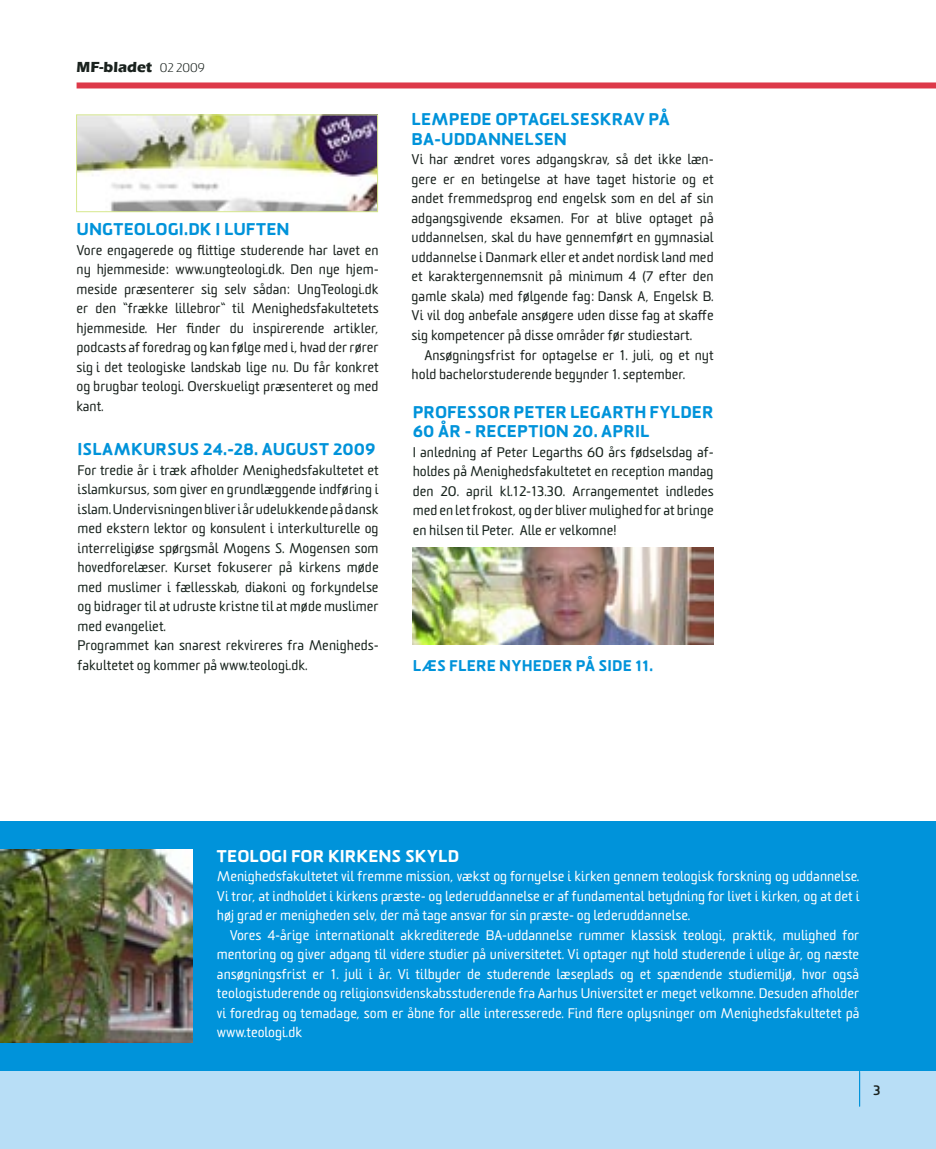
<style>
.page{position:relative;width:936px;height:1149px;background:#fff}
.page>*{position:absolute;margin:0;border:0;box-sizing:border-box;transform-origin:0 0}
.mellemrubrik{font:900 16.5px/19.5px "Sommet Rounded";letter-spacing:.005em;color:#0093da}
.mellemrubrik-2{font:900 16.5px "Sommet Rounded";letter-spacing:.005em;color:#fff}
.mellemrubrik_lille{font:900 15px "Sommet Rounded";letter-spacing:.005em;color:#0093da}
.Sentens{font:700 15px "Eras ITC";color:#1a221e}
.Brød_1__linie{font:13.5px/19.5px "Sommet Rounded";color:#1a221e;text-align:justify}
.Brød_1__linie-2{font:13.5px/19.5px "Sommet Rounded";color:#fff;text-align:justify}
.Brød_1__linie-3{font:13.5px/19.5px "Sommet Rounded";color:#17231d;text-align:justify}
.BRødtekst{font:13.5px/19.5px "Sommet Rounded";color:#1a221e}
.Brød_1__linie-4{font:700 13.5px "Sommet Rounded";color:#1a221e}
.s1{font-family:"Sommet Rounded";font-weight:300;font-size:12px}
.s2{color:#1a221e}
</style>
<div class="page">
<div style="left:0;top:853px;width:935px;height:295px;background:#b8def6"></div>
<div style="left:0;top:821px;width:935px;height:249px;background:#0093da"></div>
<img style="left:412px;top:547px;width:301px;height:97px">
<div style="left:77px;top:82px;width:858px;height:6px;background:#dd3949"></div>
<img style="left:0;top:849px;width:193px;height:193px">
<hr style="left:859px;top:1059px;width:1px;height:47px;background:#0093da">
<img style="left:78px;top:117px;width:298px;height:93px">
<div style="left:76px;top:115px;width:302px;height:97px;border:1px solid #d6e88d"></div>
<p class="Sentens" style="left:77px;top:58px;width:130px">MF-bladet <span class="s1">02 2009</span></p>
<p class="mellemrubrik" style="left:77px;top:220px;width:215px">UNGTEOLOGI.DK I LUFTEN</p>
<p class="Brød_1__linie" style="left:77px;top:240px;width:303px">Vore engagerede og flittige studerende har lavet en ny hjemmeside: www.ungteologi.dk. Den nye hjem&shy;meside præsenterer sig selv sådan: UngTeologi.dk er den ”frække lillebror” til Menighedsfakultetets hjemmeside. Her finder du inspirerende artikler, podcasts af foredrag og kan følge med i, hvad der rører sig i det teologiske landskab lige nu. Du får konkret og brugbar teologi. Overskueligt præsenteret og med kant.</p>
<p class="mellemrubrik" style="left:78px;top:440px;width:299px">ISLAMKURSUS 24.-28. AUGUST 2009</p>
<p class="Brød_1__linie-3" style="left:78px;top:460px;width:302px">For tredie år i træk afholder Menighedsfakultetet et islamkursus, som giver en grundlæggende indføring i islam. Undervisningen bliver i år udelukkende på dansk med <span class="s2">ekstern lektor og konsulent i interkulturelle og interreligiøse spørgsmål</span> Mogens S. Mogensen som hovedforelæser. Kurset fokuserer på kirkens møde med muslimer i fællesskab, diakoni og forkyndelse og bidrager til at udruste kristne til at møde muslimer med evangeliet.</p>
<p class="Brød_1__linie-3" style="left:78px;top:636px;width:302px">Programmet kan snarest rekvireres fra Menigheds&shy;fakultetet og kommer på www.teologi.dk.</p>
<p class="mellemrubrik" style="left:411px;top:110px;width:259px">LEMPEDE OPTAGELSESKRAV PÅ</p>
<p class="mellemrubrik" style="left:411px;top:129px;width:157px">BA-UDDANNELSEN</p>
<p class="Brød_1__linie" style="left:411px;top:150px;width:303px">Vi har ændret vores adgangskrav, så det ikke læn&shy;gere er en betingelse at have taget historie og et andet fremmedsprog end engelsk som en del af sin adgangsgivende eksamen. For at blive optaget på uddannelsen, skal du have gennemført en gymnasial uddannelse i Danmark eller et andet nordisk land med et karaktergennemsnit på minimum 4 (7 efter den gamle skala) med følgende fag: Dansk A, Engelsk B.<br>Vi vil dog anbefale ansøgere uden disse fag at skaffe sig kompetencer på disse områder før studiestart.</p>
<p class="BRødtekst" style="left:411px;top:345px;width:303px;text-indent:13px">Ansøgningsfrist for optagelse er 1. juli, og et nyt hold bachelorstuderende begynder 1. september.</p>
<p class="mellemrubrik" style="left:412px;top:402px;width:302px">PROFESSOR PETER LEGARTH FYLDER<br>60 ÅR - RECEPTION 20. APRIL</p>
<p class="Brød_1__linie-3" style="left:412px;top:442px;width:302px">I anledning af Peter Legarths 60 års fødselsdag af&shy;holdes på Menighedsfakultetet en reception mandag den 20. april kl.12-13.30. Arrangementet indledes med en let frokost, og der bliver mulighed for at bringe en hilsen til Peter. Alle er velkomne!</p>
<p class="mellemrubrik_lille" style="left:412px;top:655px;width:242px">LÆS FLERE NYHEDER PÅ SIDE 11.</p>
<p class="mellemrubrik-2" style="left:217px;top:844px;width:244px">TEOLOGI FOR KIRKENS SKYLD</p>
<p class="Brød_1__linie-2" style="left:217px;top:866px;width:644px">Menighedsfakultetet vil fremme mission, vækst og fornyelse i kirken gennem teologisk forskning og uddannelse.<br>Vi tror, at indholdet i kirkens præste- og lederuddannelse er af fundamental betydning for livet i kirken, og at det i høj grad er menigheden selv, der må tage ansvar for sin præste- og lederuddannelse.</p>
<p class="Brød_1__linie-2" style="left:217px;top:925px;width:644px;text-indent:13px">Vores 4-årige internationalt akkrediterede BA-uddannelse rummer klassisk teologi, praktik, mulighed for mentoring og giver adgang til videre studier på universitetet. Vi optager nyt hold studerende i ulige år, og næste ansøgningsfrist er 1. juli i år. Vi tilbyder de studerende læseplads og et spændende studiemiljø, hvor også teologistuderende og religionsvidenskabsstuderende fra Aarhus Universitet er meget velkomne. Desuden afholder vi foredrag og temadage, som er åbne for alle interesserede. Find flere oplysninger om Menighedsfakultetet på www.teologi.dk</p>
<p class="Brød_1__linie-4" style="left:873px;top:1081px;width:9px">3</p>
</div>
